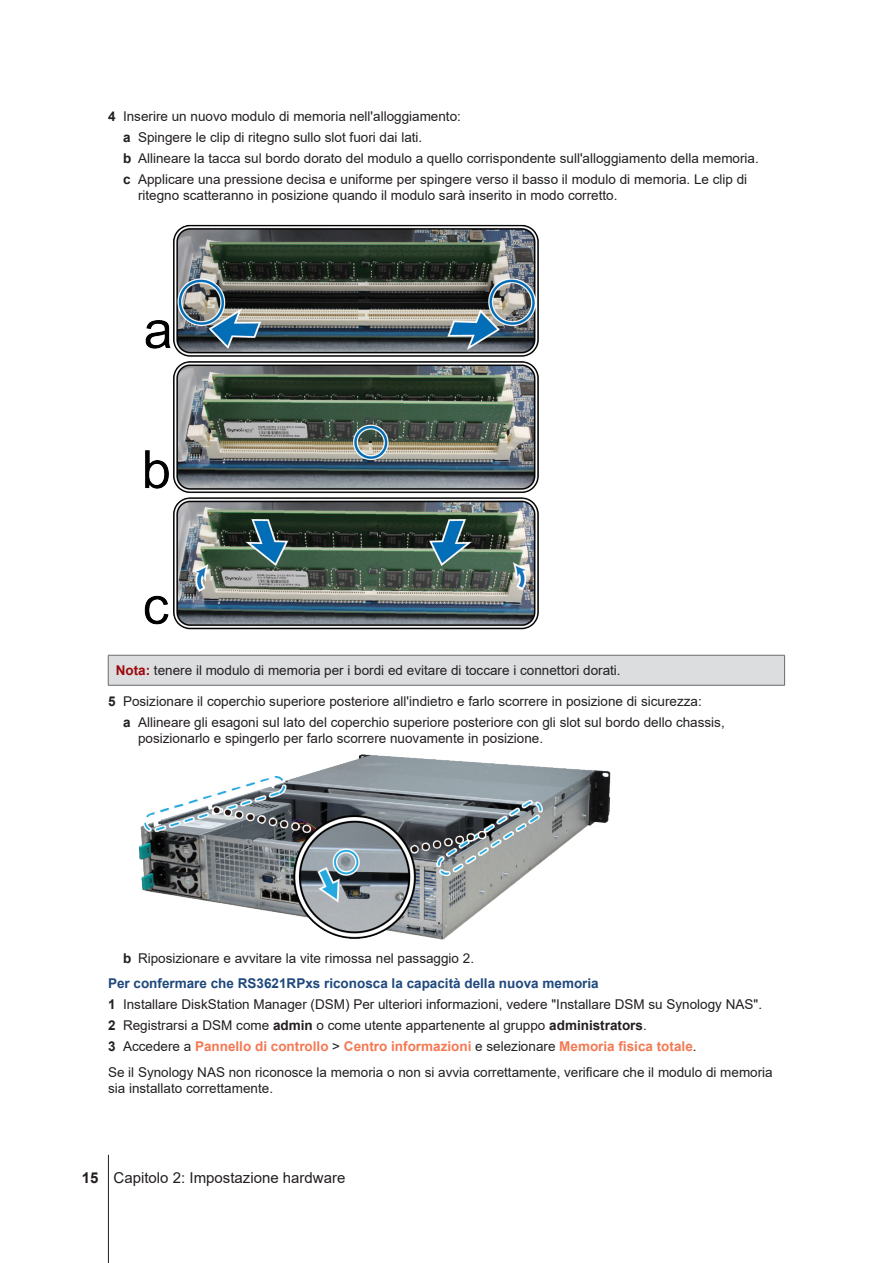
<style>
.page{position:relative;width:893px;height:1263px;background:#fff}
.page>*{position:absolute;margin:0;border:0;box-sizing:border-box;transform-origin:0 0}
.t1{font:15px "Arial";color:#231f20}
.Body-sidebar{font:13.5px/16.5px "Arial";color:#231f20}
.t2{font:700 13.5px "Arial";color:#f47953}
.Warning-sidebar{font:13.5px "Arial";color:#231f20}
.DisplaySentence{font:700 13.5px "Arial";color:#1f497d}
.s1{font-weight:700}
.s2{font-weight:700;color:#9d070d}
.s3{color:#231f20}
.s4{font-weight:400;color:#231f20}
</style>
<div class="page">
<hr style="left:108px;top:1155px;width:1px;height:108px;background:#231f20">
<img style="left:144px;top:224px;width:395px;height:406px">
<div style="left:108px;top:655px;width:677px;height:30px;background:#dcdddf"></div>
<hr style="left:108px;top:655px;width:677px;height:1px;background:#6c6d70">
<hr style="left:108px;top:655px;width:1px;height:30px;background:#6c6d70">
<hr style="left:784px;top:655px;width:1px;height:30px;background:#6c6d70">
<hr style="left:108px;top:685px;width:677px;height:1px;background:#6c6d70">
<img style="left:138px;top:754px;width:472px;height:185px">
<p class="Body-sidebar" style="left:108px;top:108px;width:354px"><span class="s1">4</span> Inserire un nuovo modulo di memoria nell'alloggiamento:</p>
<p class="Body-sidebar" style="left:123px;top:129px;width:301px"><span class="s1">a</span> Spingere le clip di ritegno sullo slot fuori dai lati.</p>
<p class="Body-sidebar" style="left:123px;top:150px;width:637px"><span class="s1">b</span> Allineare la tacca sul bordo dorato del modulo a quello corrispondente sull'alloggiamento della memoria.</p>
<p class="Body-sidebar" style="left:138px;top:171px;width:611px;text-indent:-15px"><span class="s1">c</span> Applicare una pressione decisa e uniforme per spingere verso il basso il modulo di memoria. Le clip di ritegno scatteranno in posizione quando il modulo sarà inserito in modo corretto.</p>
<p class="Warning-sidebar" style="left:116px;top:661px;width:506px"><span class="s2">Nota:</span> tenere il modulo di memoria per i bordi ed evitare di toccare i connettori dorati.</p>
<p class="Body-sidebar" style="left:108px;top:693px;width:595px"><span class="s1">5</span> Posizionare il coperchio superiore posteriore all'indietro e farlo scorrere in posizione di sicurezza:</p>
<p class="Body-sidebar" style="left:138px;top:714px;width:588px;text-indent:-15px"><span class="s1">a</span> Allineare gli esagoni sul lato del coperchio superiore posteriore con gli slot sul bordo dello chassis, posizionarlo e spingerlo per farlo scorrere nuovamente in posizione.</p>
<p class="Body-sidebar" style="left:123px;top:949px;width:353px"><span class="s1">b</span> Riposizionare e avvitare la vite rimossa nel passaggio 2.</p>
<p class="DisplaySentence" style="left:108px;top:974px;width:492px">Per confermare che RS3621RPxs riconosca la capacità della nuova memoria</p>
<p class="Body-sidebar" style="left:108px;top:996px;width:656px"><span class="s1">1</span> Installare DiskStation Manager (DSM) Per ulteriori informazioni, vedere "Installare DSM su Synology NAS".</p>
<p class="Body-sidebar" style="left:108px;top:1017px;width:540px"><span class="s1">2</span> Registrarsi a DSM come <span class="s1">admin</span> o come utente appartenente al gruppo <span class="s1">administrators</span>.</p>
<p class="t2" style="left:108px;top:1037px;width:590px"><span class="s3">3</span> <span class="s4">Accedere a</span> Pannello di controllo <span class="s4">&gt;</span> Centro informazioni <span class="s4">e selezionare</span> Memoria fisica totale<span class="s4">.</span></p>
<p class="Body-sidebar" style="left:108px;top:1063px;width:666px">Se il Synology NAS non riconosce la memoria o non si avvia correttamente, verificare che il modulo di memoria sia installato correttamente.</p>
<p class="t1" style="left:82px;top:1167px;width:265px"><span class="s1">15</span> Capitolo 2: Impostazione hardware</p>
</div>
